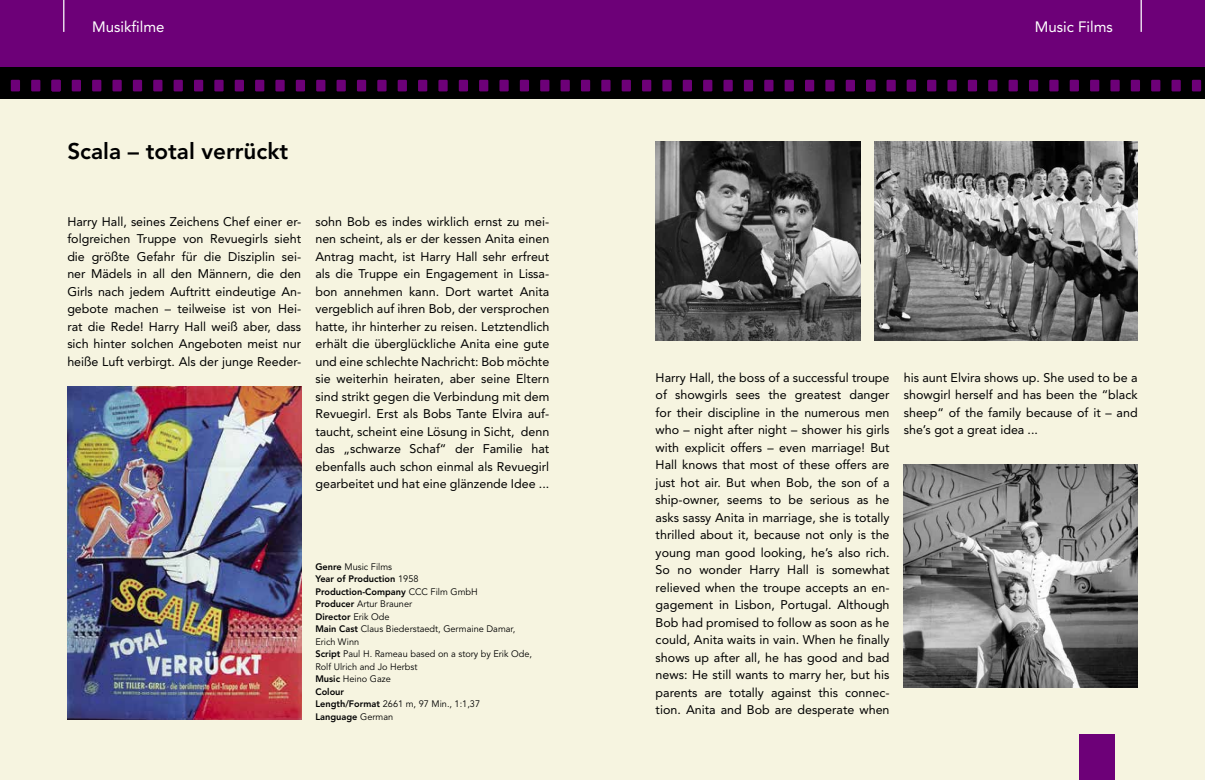
<style>
.page{position:relative;width:1205px;height:780px;background:#fff}
.page>*{position:absolute;margin:0;border:0;box-sizing:border-box;transform-origin:0 0}
.t1{font:800 22.5px "Avenir";color:#000}
.t2{font:15px "Avenir";color:#fff}
.t3{font:12.5px/17.5px "Avenir";color:#000;text-align:justify}
.t4{font:9.38px/12.5px "Avenir LT Pro";color:#000}
.t5{font:800 9.38px/12.5px "Avenir";color:#000}
.s1{font-family:"Avenir";font-weight:800}
.s2{font-family:"Avenir LT Pro";font-weight:400}
</style>
<div class="page">
<div style="left:0;top:99px;width:1205px;height:681px;background:#f6f4e0"></div>
<div style="left:0;top:0;width:1205px;height:67px;background:#6d0078"></div>
<hr style="left:63px;top:0;width:1px;height:32px;background:#fff">
<hr style="left:1140px;top:0;width:2px;height:32px;background:#fff">
<div style="left:0;top:67px;width:1205px;height:32px;background:#000"></div>
<div style="left:1079px;top:733px;width:35px;height:47px;background:#6d0078"></div>
<div style="left:72px;top:80px;width:9px;height:11px;background:#6d0078"></div>
<div style="left:92px;top:80px;width:9px;height:11px;background:#6d0078"></div>
<div style="left:11px;top:80px;width:9px;height:11px;background:#6d0078"></div>
<div style="left:31px;top:80px;width:9px;height:11px;background:#6d0078"></div>
<div style="left:52px;top:80px;width:9px;height:11px;background:#6d0078"></div>
<div style="left:112px;top:80px;width:10px;height:11px;background:#6d0078"></div>
<div style="left:133px;top:80px;width:9px;height:11px;background:#6d0078"></div>
<div style="left:153px;top:80px;width:9px;height:11px;background:#6d0078"></div>
<div style="left:174px;top:80px;width:9px;height:11px;background:#6d0078"></div>
<div style="left:194px;top:80px;width:9px;height:11px;background:#6d0078"></div>
<div style="left:214px;top:80px;width:10px;height:11px;background:#6d0078"></div>
<div style="left:235px;top:80px;width:9px;height:11px;background:#6d0078"></div>
<div style="left:255px;top:80px;width:9px;height:11px;background:#6d0078"></div>
<div style="left:275px;top:80px;width:10px;height:11px;background:#6d0078"></div>
<div style="left:296px;top:80px;width:9px;height:11px;background:#6d0078"></div>
<div style="left:316px;top:80px;width:9px;height:11px;background:#6d0078"></div>
<div style="left:336px;top:80px;width:10px;height:11px;background:#6d0078"></div>
<div style="left:357px;top:80px;width:9px;height:11px;background:#6d0078"></div>
<div style="left:377px;top:80px;width:9px;height:11px;background:#6d0078"></div>
<div style="left:398px;top:80px;width:9px;height:11px;background:#6d0078"></div>
<div style="left:418px;top:80px;width:9px;height:11px;background:#6d0078"></div>
<div style="left:438px;top:80px;width:10px;height:11px;background:#6d0078"></div>
<div style="left:459px;top:80px;width:9px;height:11px;background:#6d0078"></div>
<div style="left:927px;top:80px;width:9px;height:11px;background:#6d0078"></div>
<div style="left:947px;top:80px;width:9px;height:11px;background:#6d0078"></div>
<div style="left:886px;top:80px;width:10px;height:11px;background:#6d0078"></div>
<div style="left:907px;top:80px;width:9px;height:11px;background:#6d0078"></div>
<div style="left:968px;top:80px;width:9px;height:11px;background:#6d0078"></div>
<div style="left:988px;top:80px;width:9px;height:11px;background:#6d0078"></div>
<div style="left:1008px;top:80px;width:10px;height:11px;background:#6d0078"></div>
<div style="left:1029px;top:80px;width:9px;height:11px;background:#6d0078"></div>
<div style="left:1049px;top:80px;width:9px;height:11px;background:#6d0078"></div>
<div style="left:1069px;top:80px;width:10px;height:11px;background:#6d0078"></div>
<div style="left:1090px;top:80px;width:9px;height:11px;background:#6d0078"></div>
<div style="left:1110px;top:80px;width:9px;height:11px;background:#6d0078"></div>
<div style="left:1131px;top:80px;width:9px;height:11px;background:#6d0078"></div>
<div style="left:1151px;top:80px;width:9px;height:11px;background:#6d0078"></div>
<div style="left:1171px;top:80px;width:10px;height:11px;background:#6d0078"></div>
<div style="left:1192px;top:80px;width:9px;height:11px;background:#6d0078"></div>
<div style="left:479px;top:80px;width:9px;height:11px;background:#6d0078"></div>
<div style="left:499px;top:80px;width:10px;height:11px;background:#6d0078"></div>
<div style="left:520px;top:80px;width:9px;height:11px;background:#6d0078"></div>
<div style="left:540px;top:80px;width:9px;height:11px;background:#6d0078"></div>
<div style="left:560px;top:80px;width:10px;height:11px;background:#6d0078"></div>
<div style="left:581px;top:80px;width:9px;height:11px;background:#6d0078"></div>
<div style="left:601px;top:80px;width:9px;height:11px;background:#6d0078"></div>
<div style="left:622px;top:80px;width:9px;height:11px;background:#6d0078"></div>
<div style="left:642px;top:80px;width:9px;height:11px;background:#6d0078"></div>
<div style="left:662px;top:80px;width:10px;height:11px;background:#6d0078"></div>
<div style="left:683px;top:80px;width:9px;height:11px;background:#6d0078"></div>
<div style="left:703px;top:80px;width:9px;height:11px;background:#6d0078"></div>
<div style="left:723px;top:80px;width:10px;height:11px;background:#6d0078"></div>
<div style="left:744px;top:80px;width:9px;height:11px;background:#6d0078"></div>
<div style="left:764px;top:80px;width:9px;height:11px;background:#6d0078"></div>
<div style="left:784px;top:80px;width:10px;height:11px;background:#6d0078"></div>
<div style="left:805px;top:80px;width:9px;height:11px;background:#6d0078"></div>
<div style="left:825px;top:80px;width:9px;height:11px;background:#6d0078"></div>
<div style="left:846px;top:80px;width:9px;height:11px;background:#6d0078"></div>
<div style="left:866px;top:80px;width:9px;height:11px;background:#6d0078"></div>
<img style="left:67px;top:386px;width:234px;height:333px">
<img style="left:874px;top:142px;width:263px;height:199px">
<img style="left:904px;top:464px;width:233px;height:223px">
<img style="left:656px;top:142px;width:205px;height:199px">
<p class="t2" style="left:92px;top:18px;width:74px">Musikfilme</p>
<p class="t2" style="left:1035px;top:18px;width:80px">Music Films</p>
<h1 class="t1" style="left:67px;top:138px;width:222px">Scala – total verrückt</h1>
<p class="t3" style="left:67px;top:213px;width:235px">Harry Hall, seines Zeichens Chef einer er&shy;folgreichen Truppe von Revuegirls sieht die größte Gefahr für die Disziplin sei&shy;ner Mädels in all den Männern, die den Girls nach jedem Auftritt eindeutige An&shy;gebote machen – teilweise ist von Hei&shy;rat die Rede! Harry Hall weiß aber, dass sich hinter solchen Angeboten meist nur heiße Luft verbirgt. Als der junge Reeder-</p>
<p class="t3" style="left:315px;top:213px;width:235px">sohn Bob es indes wirklich ernst zu mei&shy;nen scheint, als er der kessen Anita einen Antrag macht, ist Harry Hall sehr erfreut als die Truppe ein Engagement in Lissa&shy;bon annehmen kann. Dort wartet Anita vergeblich auf ihren Bob, der versprochen hatte, ihr hinterher zu reisen. Letztendlich erhält die überglückliche Anita eine gute und eine schlechte Nachricht: Bob möchte sie weiterhin heiraten, aber seine Eltern sind strikt gegen die Verbindung mit dem Revuegirl. Erst als Bobs Tante Elvira auf&shy;taucht, scheint eine Lösung in Sicht, denn das „schwarze Schaf“ der Familie hat ebenfalls auch schon einmal als Revuegirl gearbeitet und hat eine glänzende Idee ...</p>
<p class="t4" style="left:315px;top:560px;width:78px"><span class="s1">Genre</span> Music Films</p>
<p class="t5" style="left:315px;top:572px;width:164px">Year of Production <span class="s2">1958<br></span>Production-Company <span class="s2">CCC Film GmbH</span></p>
<p class="t4" style="left:315px;top:597px;width:98px"><span class="s1">Producer</span> Artur Brauner</p>
<p class="t5" style="left:315px;top:610px;width:76px">Director <span class="s2">Erik Ode</span></p>
<p class="t4" style="left:315px;top:622px;width:218px"><span class="s1">Main Cast</span> Claus Biederstaedt, Germaine Damar,<br>Erich Winn<br><span class="s1">Script</span> Paul H. Rameau based on a story by Erik Ode,<br>Rolf Ulrich and Jo Herbst<br><span class="s1">Music</span> Heino Gaze</p>
<p class="t5" style="left:315px;top:685px;width:30px">Colour</p>
<p class="t4" style="left:315px;top:697px;width:166px"><span class="s1">Length/Format</span> 2661 m, 97 Min., 1:1,37</p>
<p class="t5" style="left:315px;top:710px;width:79px">Language <span class="s2">German</span></p>
<p class="t3" style="left:656px;top:368px;width:235px">Harry Hall, the boss of a successful troupe of showgirls sees the greatest danger for their discipline in the numerous men who – night after night – shower his girls with explicit offers – even marriage! But Hall knows that most of these offers are just hot air. But when Bob, the son of a ship-owner, seems to be serious as he asks sassy Anita in marriage, she is totally thrilled about it, because not only is the young man good looking, he’s also rich.<br>So no wonder Harry Hall is somewhat relieved when the troupe accepts an en&shy;gagement in Lisbon, Portugal. Although Bob had promised to follow as soon as he could, Anita waits in vain. When he finally shows up after all, he has good and bad news: He still wants to marry her, but his parents are totally against this connec&shy;tion. Anita and Bob are desperate when</p>
<p class="t3" style="left:904px;top:368px;width:235px">his aunt Elvira shows up. She used to be a showgirl herself and has been the “black sheep“ of the family because of it – and she’s got a great idea ...</p>
</div>
